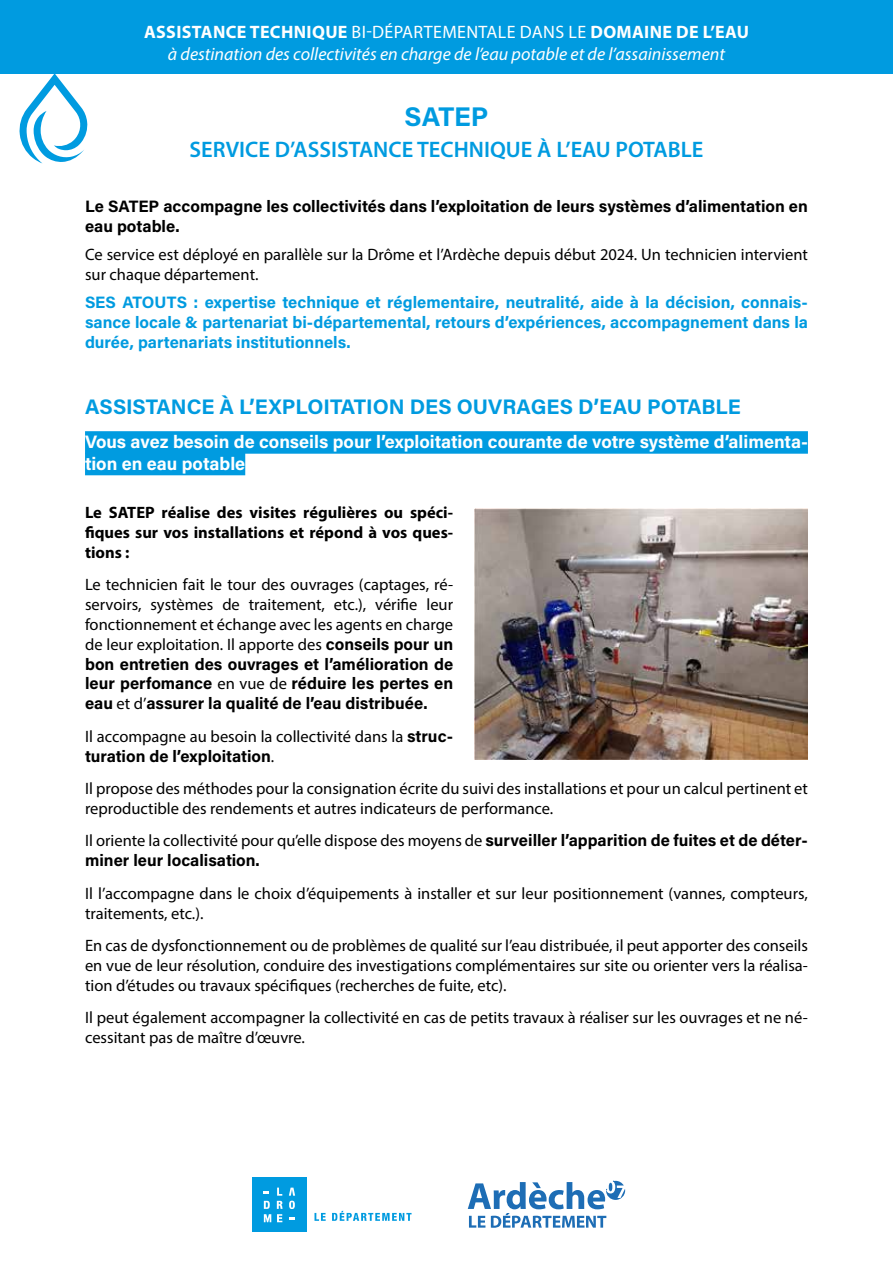
<style>
.page{position:relative;width:893px;height:1263px;background:#fff}
.page>*{position:absolute;margin:0;border:0;box-sizing:border-box;transform-origin:0 0}
.t1{font:700 27px "Acumin Pro";color:#009be0}
.t2{font:600 22.5px "Myriad Pro";color:#009be0}
.t3{font:700 21px "Acumin Pro";color:#009be0}
.t4{font:italic 18px/21.6px "Myriad Pro";color:#fff;text-align:center}
.t5{font:700 18px/21.6px "Acumin Pro";color:#fff}
.t6{font:16.5px/19.8px "Myriad Pro";color:#000}
.t7{font:700 16.5px/19.8px "Acumin Pro";color:#000}
.t8{font:700 16.5px/19.8px "Acumin Pro";color:#009be0;text-align:justify}
.t9{font:700 16.5px/19.8px "Myriad Pro";color:#000;text-align:justify}
.s1{font-weight:700;font-style:normal}
.s2{font-style:normal}
.s3{font-family:"Acumin Pro";font-weight:700}
.s4{font-family:"Myriad Pro";font-weight:400}
</style>
<div class="page">
<div style="left:85px;top:431px;width:723px;height:23px;background:#009be0"></div>
<div style="left:85px;top:453px;width:160px;height:22px;background:#009be0"></div>
<img style="left:474px;top:509px;width:334px;height:250px">
<svg style="left:19px;top:73px;width:69px;height:90px"></svg>
<div style="left:0;top:0;width:893px;height:73px;background:#009be0"></div>
<svg style="left:468px;top:1181px;width:157px;height:47px"></svg>
<div style="left:252px;top:1178px;width:54px;height:54px;background:#009be0"></div>
<svg style="left:277px;top:1187px;width:6px;height:35px"></svg>
<svg style="left:289px;top:1187px;width:6px;height:22px"></svg>
<svg style="left:264px;top:1201px;width:7px;height:21px"></svg>
<svg style="left:264px;top:1191px;width:5px;height:3px"></svg>
<svg style="left:314px;top:1213px;width:12px;height:8px"></svg>
<svg style="left:332px;top:1211px;width:80px;height:10px"></svg>
<p class="t4" style="left:144px;top:21px;width:606px"><span class="s1">ASSISTANCE TECHNIQUE</span> <span class="s2">BI-DÉPARTEMENTALE DANS LE</span> <span class="s1">DOMAINE DE L’EAU </span>à destination des collectivités en charge de l’eau potable et de l’assainissement</p>
<h1 class="t1" style="left:404px;top:98px;width:85px">SATEP</h1>
<h2 class="t2" style="left:190px;top:136px;width:515px">SERVICE D’ASSISTANCE TECHNIQUE À L’EAU POTABLE</h2>
<p class="t7" style="left:85px;top:196px;width:724px">Le SATEP accompagne les collectivités dans l’exploitation de leurs systèmes d’alimentation en eau potable.</p>
<p class="t6" style="left:85px;top:244px;width:724px">Ce service est déployé en parallèle sur la Drôme et l’Ardèche depuis début 2024. Un technicien intervient sur chaque département.</p>
<p class="t8" style="left:85px;top:292px;width:724px">SES ATOUTS : expertise technique et réglementaire, neutralité, aide à la décision, connais&shy;sance locale &amp; partenariat bi‐départemental, retours d’expériences, accompagnement dans la durée, partenariats institutionnels.</p>
<p class="t3" style="left:85px;top:392px;width:657px">ASSISTANCE À L’EXPLOITATION DES OUVRAGES D’EAU POTABLE</p>
<p class="t5" style="left:85px;top:431px;width:724px">Vous avez besoin de conseils pour l’exploitation courante de votre système d’alimenta&shy;tion en eau potable</p>
<p class="t9" style="left:85px;top:502px;width:370px">Le SATEP réalise des visites régulières ou spéci&shy;fiques sur vos installations et répond à vos ques&shy;tions :</p>
<p class="t6" style="left:85px;top:575px;width:370px;text-align:justify">Le technicien fait le tour des ouvrages (captages, ré&shy;servoirs, systèmes de traitement, etc.), vérifie leur fonctionnement et échange avec les agents en charge de leur exploitation. Il apporte des <span class="s3">conseils pour un</span></p>
<p class="t7" style="left:85px;top:653px;width:370px;text-align:justify">bon entretien des ouvrages et l’amélioration de leur perfomance <span class="s4">en vue de</span> réduire les pertes en eau <span class="s4">et d’</span>assurer la qualité de l’eau distribuée.</p>
<p class="t6" style="left:85px;top:726px;width:370px">Il accompagne au besoin la collectivité dans la <span class="s3">struc-</span></p>
<p class="t7" style="left:85px;top:745px;width:191px">turation de l’exploitation<span class="s4">.</span></p>
<p class="t6" style="left:85px;top:778px;width:724px">Il propose des méthodes pour la consignation écrite du suivi des installations et pour un calcul pertinent et reproductible des rendements et autres indicateurs de performance.</p>
<p class="t6" style="left:85px;top:831px;width:724px">Il oriente la collectivité pour qu’elle dispose des moyens de <span class="s3">surveiller l’apparition de fuites et de déter-</span></p>
<p class="t7" style="left:85px;top:850px;width:176px">miner leur localisation.</p>
<p class="t6" style="left:85px;top:883px;width:724px">Il l’accompagne dans le choix d’équipements à installer et sur leur positionnement (vannes, compteurs, traitements, etc.).</p>
<p class="t6" style="left:85px;top:935px;width:724px;text-align:justify">En cas de dysfonctionnement ou de problèmes de qualité sur l’eau distribuée, il peut apporter des conseils en vue de leur résolution, conduire des investigations complémentaires sur site ou orienter vers la réalisa&shy;tion d’études ou travaux spécifiques (recherches de fuite, etc).</p>
<p class="t6" style="left:85px;top:1007px;width:724px">Il peut également accompagner la collectivité en cas de petits travaux à réaliser sur les ouvrages et ne né&shy;cessitant pas de maître d’œuvre.</p>
</div>
